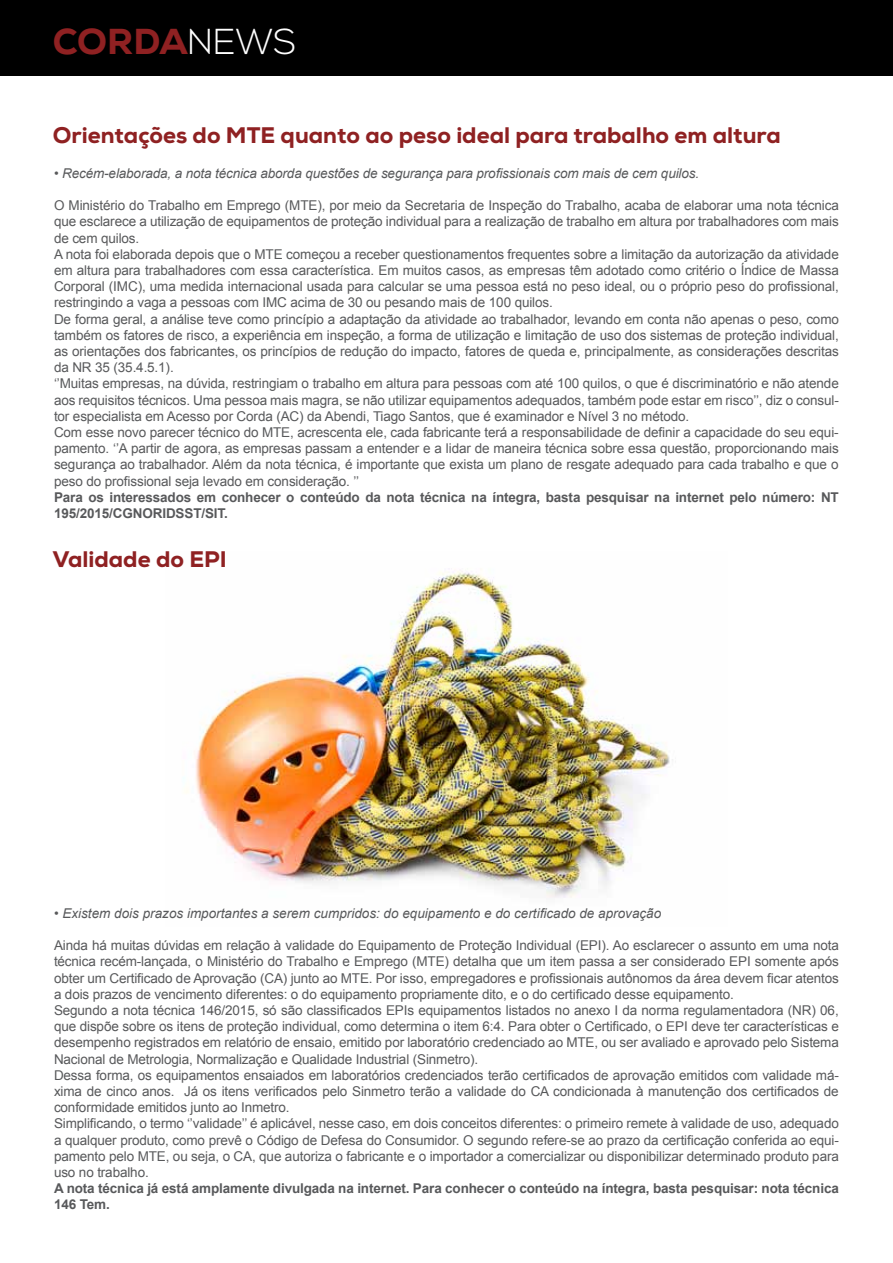
<style>
.page{position:relative;width:893px;height:1263px;background:#fff}
.page>*{position:absolute;margin:0;border:0;box-sizing:border-box;transform-origin:0 0}
.t1{font:800 36px "Nexa";letter-spacing:-.01em;color:#8f2122}
.t2{font:800 22.5px "Nexa";color:#8f2122}
.t3{font:13.5px/16.2px "Arial";letter-spacing:-.01em;color:#58595b}
.t4{font:700 13.5px/16.2px "Arial";letter-spacing:-.01em;color:#58595b}
.t5{font:italic 13.5px "Arial";letter-spacing:-.01em;color:#58595b}
.s1{font-weight:300;color:#fff}
</style>
<div class="page">
<div style="left:0;top:0;width:893px;height:75px;background:#000"></div>
<img style="left:183px;top:571px;width:490px;height:327px">
<h1 class="t1" style="left:53px;top:19px;width:245px">CORDA<span class="s1">NEWS</span></h1>
<h2 class="t2" style="left:53px;top:121px;width:729px">Orientações do MTE quanto ao peso ideal para trabalho em altura</h2>
<p class="t5" style="left:54px;top:164px;width:647px">• Recém-elaborada, a nota técnica aborda questões de segurança para profissionais com mais de cem quilos.</p>
<p class="t3" style="left:54px;top:197px;width:786px">O Ministério do Trabalho em Emprego (MTE), por meio da Secretaria de Inspeção do Trabalho, acaba de elaborar uma nota técnica que esclarece a utilização de equipamentos de proteção individual para a realização de trabalho em altura por trabalhadores com mais de cem quilos.<br>A nota foi elaborada depois que o MTE começou a receber questionamentos frequentes sobre a limitação da autorização da atividade em altura para trabalhadores com essa característica. Em muitos casos, as empresas têm adotado como critério o Índice de Massa Corporal (IMC), uma medida internacional usada para calcular se uma pessoa está no peso ideal, ou o próprio peso do profissional, restringindo a vaga a pessoas com IMC acima de 30 ou pesando mais de 100 quilos.<br>De forma geral, a análise teve como princípio a adaptação da atividade ao trabalhador, levando em conta não apenas o peso, como também os fatores de risco, a experiência em inspeção, a forma de utilização e limitação de uso dos sistemas de proteção individual, as orientações dos fabricantes, os princípios de redução do impacto, fatores de queda e, principalmente, as considerações descritas da NR 35 (35.4.5.1).<br>‘’Muitas empresas, na dúvida, restringiam o trabalho em altura para pessoas com até 100 quilos, o que é discriminatório e não atende aos requisitos técnicos. Uma pessoa mais magra, se não utilizar equipamentos adequados, também pode estar em risco’’, diz o consul&shy;tor especialista em Acesso por Corda (AC) da Abendi, Tiago Santos, que é examinador e Nível 3 no método.<br>Com esse novo parecer técnico do MTE, acrescenta ele, cada fabricante terá a responsabilidade de definir a capacidade do seu equi&shy;pamento. ‘’A partir de agora, as empresas passam a entender e a lidar de maneira técnica sobre essa questão, proporcionando mais segurança ao trabalhador. Além da nota técnica, é importante que exista um plano de resgate adequado para cada trabalho e que o peso do profissional seja levado em consideração. ’’</p>
<p class="t4" style="left:54px;top:489px;width:786px">Para os interessados em conhecer o conteúdo da nota técnica na íntegra, basta pesquisar na internet pelo número: NT<br>195/2015/CGNORIDSST/SIT.</p>
<h2 class="t2" style="left:53px;top:544px;width:175px">Validade do EPI</h2>
<p class="t5" style="left:54px;top:904px;width:609px">• Existem dois prazos importantes a serem cumpridos: do equipamento e do certificado de aprovação</p>
<p class="t3" style="left:54px;top:937px;width:786px">Ainda há muitas dúvidas em relação à validade do Equipamento de Proteção Individual (EPI). Ao esclarecer o assunto em uma nota técnica recém-lançada, o Ministério do Trabalho e Emprego (MTE) detalha que um item passa a ser considerado EPI somente após obter um Certificado de Aprovação (CA) junto ao MTE. Por isso, empregadores e profissionais autônomos da área devem ficar atentos a dois prazos de vencimento diferentes: o do equipamento propriamente dito, e o do certificado desse equipamento.<br>Segundo a nota técnica 146/2015, só são classificados EPIs equipamentos listados no anexo I da norma regulamentadora (NR) 06, que dispõe sobre os itens de proteção individual, como determina o item 6:4. Para obter o Certificado, o EPI deve ter características e desempenho registrados em relatório de ensaio, emitido por laboratório credenciado ao MTE, ou ser avaliado e aprovado pelo Sistema Nacional de Metrologia, Normalização e Qualidade Industrial (Sinmetro).<br>Dessa forma, os equipamentos ensaiados em laboratórios credenciados terão certificados de aprovação emitidos com validade má&shy;xima de cinco anos. Já os itens verificados pelo Sinmetro terão a validade do CA condicionada à manutenção dos certificados de conformidade emitidos junto ao Inmetro.<br>Simplificando, o termo ‘’validade’’ é aplicável, nesse caso, em dois conceitos diferentes: o primeiro remete à validade de uso, adequado a qualquer produto, como prevê o Código de Defesa do Consumidor. O segundo refere-se ao prazo da certificação conferida ao equi&shy;pamento pelo MTE, ou seja, o CA, que autoriza o fabricante e o importador a comercializar ou disponibilizar determinado produto para uso no trabalho.</p>
<p class="t4" style="left:54px;top:1180px;width:786px">A nota técnica já está amplamente divulgada na internet. Para conhecer o conteúdo na íntegra, basta pesquisar: nota técnica<br>146 Tem.</p>
</div>
